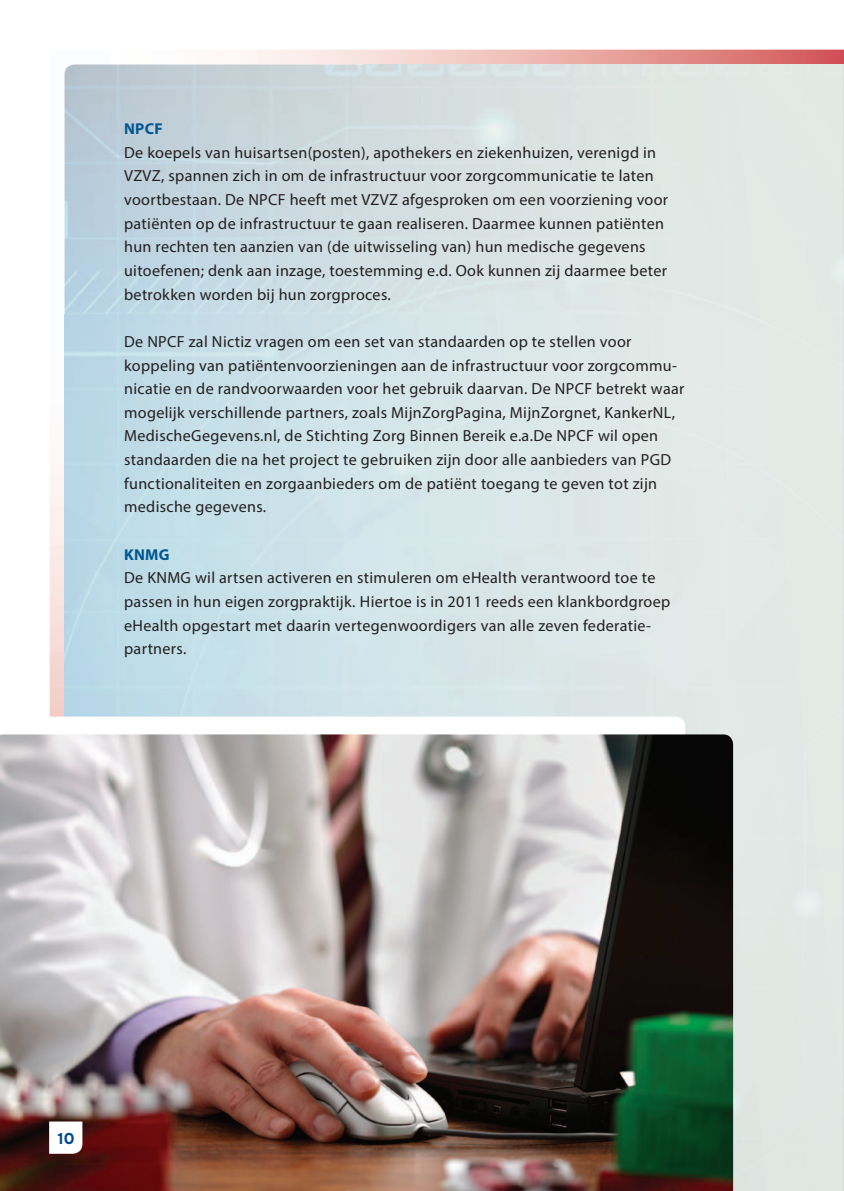
<style>
.page{position:relative;width:844px;height:1191px;background:#fff}
.page>*{position:absolute;margin:0;border:0;box-sizing:border-box;transform-origin:0 0}
.t1{font:16.1px/23.6px "Myriad Pro";letter-spacing:.02em;color:#231f20}
.t2{font:700 15.75px "Myriad Pro";letter-spacing:.02em;color:#005693}
.t3{font:700 15.75px "Interstate";color:#01498d}
</style>
<div class="page">
<img style="left:239px;top:50px;width:604px;height:14px">
<svg style="left:49px;top:716px;width:636px;height:8px"></svg>
<img style="left:0;top:734px;width:733px;height:457px">
<svg style="left:49px;top:1121px;width:33px;height:32px"></svg>
<p class="t2" style="left:124px;top:119px;width:40px">NPCF</p>
<p class="t1" style="left:124px;top:140px;width:545px">De koepels van huisartsen(posten), apothekers en ziekenhuizen, verenigd in VZVZ, spannen zich in om de infrastructuur voor zorgcommunicatie te laten voortbestaan. De NPCF heeft met VZVZ afgesproken om een voorziening voor patiënten op de infrastructuur te gaan realiseren. Daarmee kunnen patiënten hun rechten ten aanzien van (de uitwisseling van) hun medische gegevens uitoefenen; denk aan inzage, toestemming e.d. Ook kunnen zij daarmee beter betrokken worden bij hun zorgproces.</p>
<p class="t1" style="left:124px;top:329px;width:561px">De NPCF zal Nictiz vragen om een set van standaarden op te stellen voor koppeling van patiëntenvoorzieningen aan de infrastructuur voor zorgcommu&shy;nicatie en de randvoorwaarden voor het gebruik daarvan. De NPCF betrekt waar mogelijk verschillende partners, zoals MijnZorgPagina, MijnZorgnet, KankerNL, MedischeGegevens.nl, de Stichting Zorg Binnen Bereik e.a.De NPCF wil open standaarden die na het project te gebruiken zijn door alle aanbieders van PGD functionaliteiten en zorgaanbieders om de patiënt toegang te geven tot zijn medische gegevens.</p>
<p class="t2" style="left:124px;top:544px;width:47px">KNMG</p>
<p class="t1" style="left:124px;top:566px;width:547px">De KNMG wil artsen activeren en stimuleren om eHealth verantwoord toe te passen in hun eigen zorgpraktijk. Hiertoe is in 2011 reeds een klankbordgroep eHealth opgestart met daarin vertegenwoordigers van alle zeven federatie&shy;partners.</p>
<p class="t3" style="left:57px;top:1129px;width:19px">10</p>
</div>
